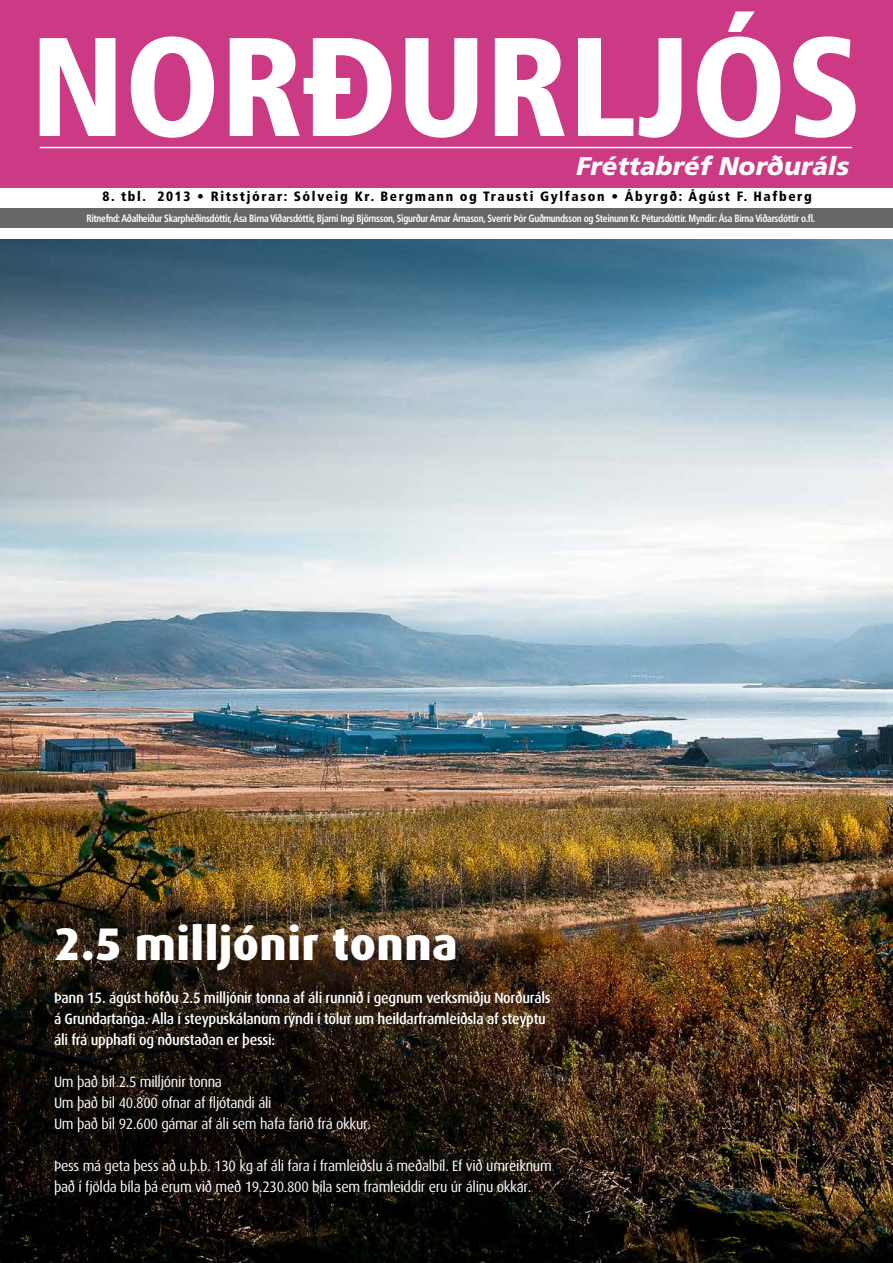
<style>
.page{position:relative;width:893px;height:1263px;background:#fff}
.page>*{position:absolute;margin:0;border:0;box-sizing:border-box;transform-origin:0 0}
.t1{font:900 condensed 140.25px "Frutiger";color:#fff}
.t2{font:800 45.75px "Dax";letter-spacing:.01em;color:#fff}
.t3{font:italic 900 25.5px "Frutiger";color:#fff}
.t4{font:15px/21px "Dax";letter-spacing:-.02em;color:#fff;scale:.94 1}
.t5{font:500 15px/21px "Dax";letter-spacing:-.02em;color:#fff;scale:.94 1}
.t6{font:900 condensed 13.5px "Frutiger";letter-spacing:.12em;color:#000}
.t7{font:700 condensed 10.5px "Frutiger";letter-spacing:-.03em;color:#fff;scale:.9 1}
</style>
<div class="page">
<div style="left:0;top:0;width:893px;height:188px;background:#cc3a85"></div>
<div style="left:0;top:208px;width:893px;height:19px;background:#676767"></div>
<hr style="left:40px;top:147px;width:812px;height:1px;background:#fff">
<img style="left:0;top:240px;width:893px;height:1023px">
<h1 class="t1" style="left:31px;top:3px;width:833px">NORÐURLJÓS</h1>
<h3 class="t3" style="left:576px;top:150px;width:274px">Fréttabréf Norðuráls</h3>
<p class="t6" style="left:103px;top:188px;width:711px">8. tbl. 2013 • Ritstjórar: Sólveig Kr. Bergmann og Trausti Gylfason • Ábyrgð: Ágúst F. Hafberg</p>
<p class="t7" style="left:86px;top:212px;width:811px">Ritnefnd: Aðalheiður Skarphéðinsdóttir, Ása Birna Viðarsdóttir, Bjarni Ingi Björnsson, Sigurður Arnar Árnason, Sverrir Þór Guðmundsson og Steinunn Kr. Pétursdóttir. Myndir: Ása Birna Viðarsdóttir o.fl.</p>
<h2 class="t2" style="left:54px;top:918px;width:405px">2.5 milljónir tonna</h2>
<p class="t5" style="left:54px;top:988px;width:530px">Þann 15. ágúst höfðu 2.5 milljónir tonna af áli runnið í gegnum verksmiðju Norðuráls á Grundartanga. Alla í steypuskálanum rýndi í tölur um heildarframleiðsla af steyptu áli frá upphafi og nðurstaðan er þessi:</p>
<p class="t4" style="left:54px;top:1072px;width:339px">Um það bil 2.5 milljónir tonna<br>Um það bil 40.800 ofnar af fljótandi áli<br>Um það bil 92.600 gámar af áli sem hafa farið frá okkur.</p>
<p class="t4" style="left:54px;top:1156px;width:531px">Þess má geta þess að u.þ.b. 130 kg af áli fara í framleiðslu á meðalbíl. Ef við umreiknum það í fjölda bíla þá erum við með 19.230.800 bíla sem framleiddir eru úr álinu okkar.</p>
</div>
